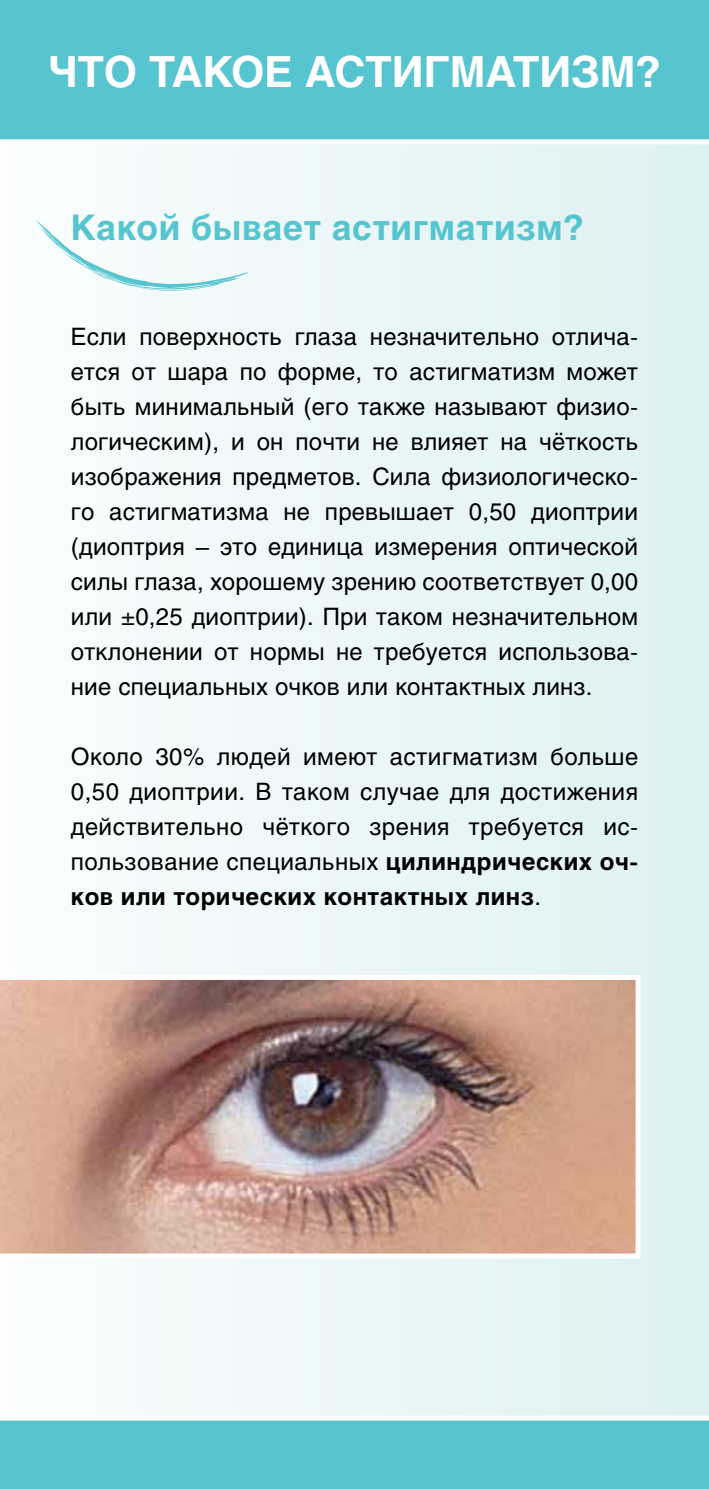
<style>
.page{position:relative;width:709px;height:1489px;background:#fff}
.page>*{position:absolute;margin:0;border:0;box-sizing:border-box;transform-origin:0 0}
.t1{font:700 42.5px "Helios C";color:#fff}
.t2{font:700 35px "Helios C";letter-spacing:.02em;color:#56c5d0}
.t3{font:23.75px/35px "Helios C";letter-spacing:.01em;color:#000;text-align:justify}
.s1{font-weight:700}
</style>
<div class="page">
<div style="left:0;top:0;width:709px;height:1488px;background:linear-gradient(to right,#fbfdfd,#ddf1f2)"></div>
<div style="left:0;top:0;width:709px;height:144px;background:#56c5d0"></div>
<svg style="left:0;top:1415px;width:709px;height:73px;background:#62c9d3"></svg>
<svg style="left:35px;top:220px;width:213px;height:71px"></svg>
<img style="left:0;top:974px;width:640px;height:284px">
<h1 class="t1" style="left:48px;top:48px;width:287px">что такое АСТИ</h1>
<h1 class="t1" style="left:424px;top:48px;width:90px">ГМАТИ</h1>
<h1 class="t1" style="left:571px;top:48px;width:91px">ЗМ?</h1>
<h2 class="t2" style="left:71px;top:207px;width:515px">Какой бывает астигматизм?</h2>
<p class="t3" style="left:71px;top:319px;width:568px">Если поверхность глаза незначительно отлича&shy;ется от шара по форме, то астигматизм может быть минимальный (его также называют физио&shy;логическим), и он почти не влияет на чёткость изображения предметов. Сила физиологическо&shy;го астигматизма не превышает 0,50 диоптрии (диоптрия – это единица измерения оптической силы глаза, хорошему зрению соответствует 0,00 или ±0,25 диоптрии). При таком незначительном отклонении от нормы не требуется использова&shy;ние специальных очков или контактных линз.</p>
<p class="t3" style="left:71px;top:739px;width:568px">Около 30% людей имеют астигматизм больше 0,50 диоптрии. В таком случае для достижения действительно чёткого зрения требуется ис&shy;пользование специальных <span class="s1">цилиндрических оч&shy;ков или торических контактных линз</span>.</p>
</div>
